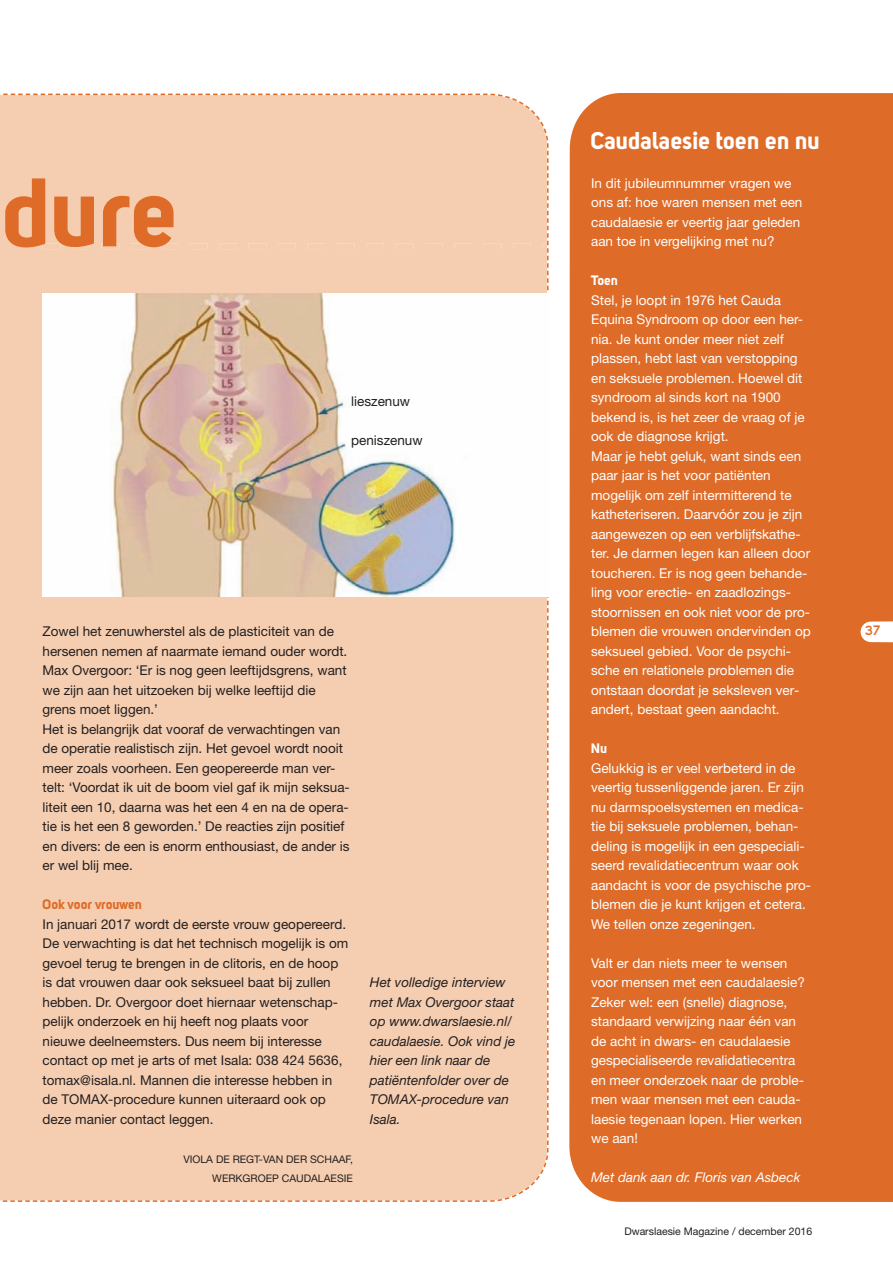
<style>
.page{position:relative;width:893px;height:1263px;background:#fff}
.page>*{position:absolute;margin:0;border:0;box-sizing:border-box;transform-origin:0 0}
.t1{font:96px "Uni Sans Bold";color:#de6b27}
.t2{font:24px "Uni Sans Bold";color:#fff}
.t3{font:13.5px/19.5px "Helvetica Neue";color:#fff}
.t4{font:13.5px/19.5px "Helvetica Neue";color:#231f20}
.t5{font:italic 13.5px/19.5px "Helvetica Neue";color:#231f20}
.t6{font:italic 13.5px "Helvetica Neue";color:#fff}
.t7{font:13.5px "Uni Sans Bold";color:#de6b27}
.t8{font:13.5px "Uni Sans Bold";color:#fff}
.t9{font:700 13.5px "Uni Sans Semi";color:#de6b27}
.t10{font:10.5px/19.5px "Helvetica Neue";color:#231f20;text-align:right}
.t11{font:10.5px "Helvetica Neue";color:#231f20}
</style>
<div class="page">
<div style="left:0;top:93px;width:549px;height:1109px;background:#f5ceb1"></div>
<div style="left:569px;top:93px;width:324px;height:1109px;background:#de6b27"></div>
<svg style="left:861px;top:621px;width:32px;height:21px"></svg>
<img style="left:43px;top:294px;width:506px;height:303px">
<h1 class="t1" style="left:3px;top:153px;width:178px">dure</h1>
<p class="t4" style="left:351px;top:391px;width:60px">lieszenuw</p>
<p class="t4" style="left:351px;top:430px;width:73px">peniszenuw</p>
<p class="t4" style="left:43px;top:622px;width:309px">Zowel het zenuwherstel als de plasticiteit van de hersenen nemen af naarmate iemand ouder wordt.<br>Max Overgoor: ‘Er is nog geen leeftijdsgrens, want we zijn aan het uitzoeken bij welke leeftijd die grens moet liggen.’<br>Het is belangrijk dat vooraf de verwachtingen van de operatie realistisch zijn. Het gevoel wordt nooit meer zoals voorheen. Een geopereerde man ver&shy;telt: ‘Voordat ik uit de boom viel gaf ik mijn seksua&shy;liteit een 10, daarna was het een 4 en na de opera&shy;tie is het een 8 geworden.’ De reacties zijn positief en divers: de een is enorm enthousiast, de ander is er wel blij mee.</p>
<p class="t7" style="left:43px;top:896px;width:101px">Ook voor vrouwen</p>
<p class="t4" style="left:43px;top:914px;width:307px">In januari 2017 wordt de eerste vrouw geopereerd.<br>De verwachting is dat het technisch mogelijk is om gevoel terug te brengen in de clitoris, en de hoop is dat vrouwen daar ook seksueel baat bij zullen hebben. Dr. Overgoor doet hiernaar wetenschap&shy;pelijk onderzoek en hij heeft nog plaats voor nieuwe deelneemsters. Dus neem bij interesse contact op met je arts of met Isala: 038 424 5636, tomax@isala.nl. Mannen die interesse hebben in de TOMAX-procedure kunnen uiteraard ook op deze manier contact leggen.</p>
<p class="t10" style="left:183px;top:1149px;width:171px">VIOLA DE REGT-VAN DER SCHAAF,<br>WERKGROEP CAUDALAESIE</p>
<p class="t5" style="left:370px;top:973px;width:147px">Het volledige interview met Max Overgoor staat op www.dwarslaesie.nl/ caudalaesie. Ook vind je hier een link naar de patiëntenfolder over de<br>TOMAX-procedure van<br>Isala.</p>
<h2 class="t2" style="left:591px;top:125px;width:231px">Caudalaesie toen en nu</h2>
<p class="t3" style="left:591px;top:173px;width:213px">In dit jubileumnummer vragen we ons af: hoe waren mensen met een caudalaesie er veertig jaar geleden aan toe in vergelijking met nu?</p>
<p class="t8" style="left:591px;top:272px;width:29px">Toen</p>
<p class="t3" style="left:591px;top:290px;width:221px">Stel, je loopt in 1976 het Cauda Equina Syndroom op door een her&shy;nia. Je kunt onder meer niet zelf plassen, hebt last van verstopping en seksuele problemen. Hoewel dit syndroom al sinds kort na 1900 bekend is, is het zeer de vraag of je ook de diagnose krijgt.<br>Maar je hebt geluk, want sinds een paar jaar is het voor patiënten mogelijk om zelf intermitterend te katheteriseren. Daarvóór zou je zijn aangewezen op een verblijfskathe&shy;ter. Je darmen legen kan alleen door toucheren. Er is nog geen behande&shy;ling voor erectie- en zaadlozings&shy;stoornissen en ook niet voor de pro&shy;blemen die vrouwen ondervinden op seksueel gebied. Voor de psychi&shy;sche en relationele problemen die ontstaan doordat je seksleven ver&shy;andert, bestaat geen aandacht.</p>
<p class="t8" style="left:591px;top:740px;width:18px">Nu</p>
<p class="t3" style="left:591px;top:758px;width:222px">Gelukkig is er veel verbeterd in de veertig tussenliggende jaren. Er zijn nu darmspoelsystemen en medica&shy;tie bij seksuele problemen, behan&shy;deling is mogelijk in een gespeciali&shy;seerd revalidatiecentrum waar ook aandacht is voor de psychische pro&shy;blemen die je kunt krijgen et cetera.<br>We tellen onze zegeningen.</p>
<p class="t3" style="left:591px;top:953px;width:215px">Valt er dan niets meer te wensen voor mensen met een caudalaesie?<br>Zeker wel: een (snelle) diagnose, standaard verwijzing naar één van de acht in dwars- en caudalaesie gespecialiseerde revalidatiecentra en meer onderzoek naar de proble&shy;men waar mensen met een cauda&shy;laesie tegenaan lopen. Hier werken we aan!</p>
<p class="t6" style="left:591px;top:1169px;width:211px">Met dank aan dr. Floris van Asbeck</p>
<p class="t11" style="left:624px;top:1225px;width:189px">Dwarslaesie Magazine / december 2016</p>
<p class="t9" style="left:865px;top:623px;width:16px">37</p>
</div>
